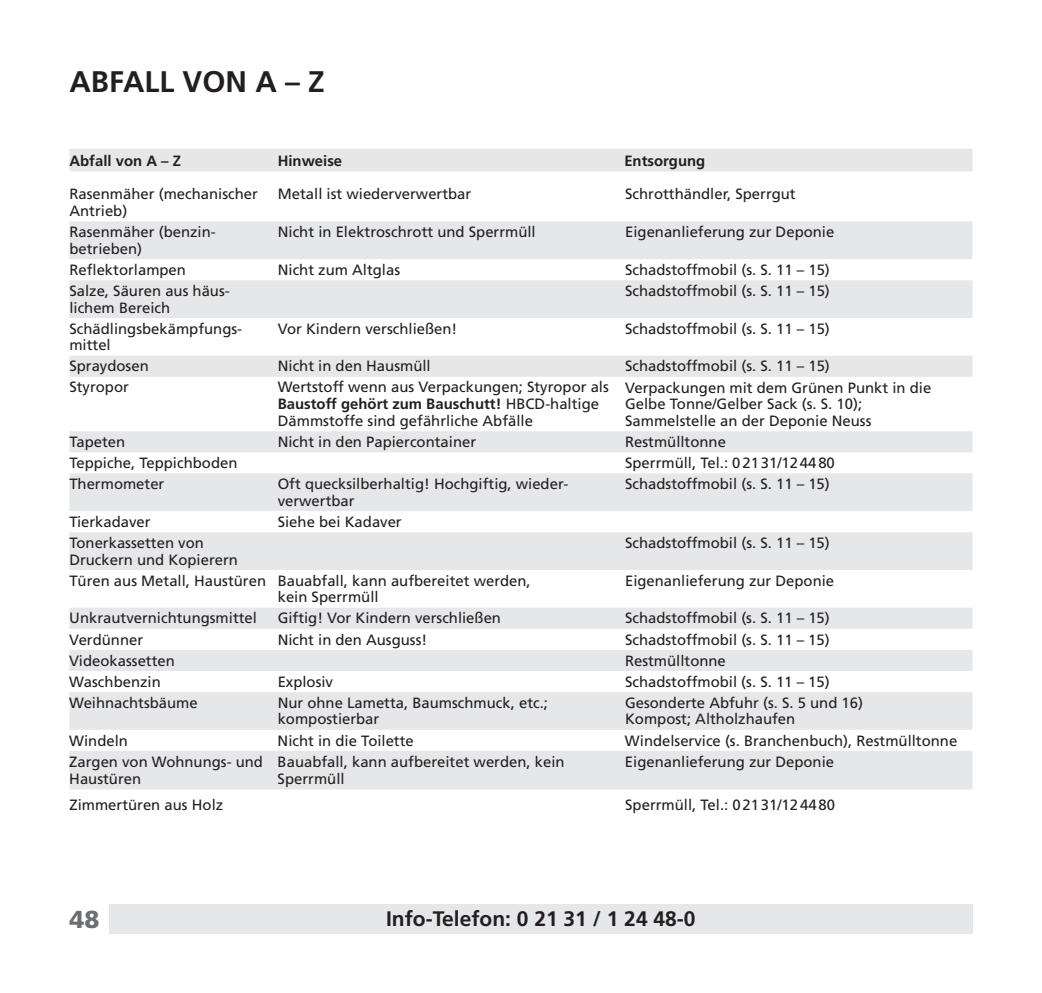
<style>
.page{position:relative;width:1042px;height:993px;background:#fff}
.page>*{position:absolute;margin:0;border:0;box-sizing:border-box;transform-origin:0 0}
.t1{font:700 29.75px "Frutiger";color:#231f20}
.t2{font:900 24.5px "Frutiger";color:#6c6d70}
.t3{font:700 21px "Frutiger";color:#231f20}
.t4{font:14.88px/16.6px "Frutiger";color:#231f20}
.t5{font:700 14.88px "Frutiger";color:#231f20}
.s1{font-weight:700}
</style>
<div class="page">
<div style="left:109px;top:903px;width:863px;height:30px;background:#e6e7e9"></div>
<svg style="left:69px;top:221px;width:903px;height:568px;fill:#e6e7e9"></svg>
<div style="left:69px;top:149px;width:903px;height:22px;background:#e6e7e9"></div>
<h1 class="t1" style="left:69px;top:64px;width:257px">ABFALL VON A – Z</h1>
<p class="t5" style="left:69px;top:152px;width:113px">Abfall von A – Z</p>
<p class="t5" style="left:278px;top:152px;width:66px">Hinweise</p>
<p class="t5" style="left:624px;top:152px;width:82px">Entsorgung</p>
<p class="t4" style="left:69px;top:186px;width:190px">Rasenmäher (mechanischer<br>Antrieb)</p>
<p class="t4" style="left:278px;top:186px;width:195px">Metall ist wiederverwertbar</p>
<p class="t4" style="left:625px;top:186px;width:172px">Schrotthändler, Sperrgut</p>
<p class="t4" style="left:69px;top:223px;width:148px">Rasenmäher (benzin&shy;betrieben)</p>
<p class="t4" style="left:278px;top:223px;width:259px">Nicht in Elektroschrott und Sperrmüll</p>
<p class="t4" style="left:625px;top:223px;width:211px">Eigenanlieferung zur Deponie</p>
<p class="t4" style="left:69px;top:261px;width:118px">Reflektorlampen</p>
<p class="t4" style="left:278px;top:261px;width:124px">Nicht zum Altglas</p>
<p class="t4" style="left:625px;top:261px;width:206px">Schadstoffmobil (s. S. 11 – 15)</p>
<p class="t4" style="left:69px;top:282px;width:162px">Salze, Säuren aus häus&shy;lichem Bereich</p>
<p class="t4" style="left:625px;top:282px;width:206px">Schadstoffmobil (s. S. 11 – 15)</p>
<p class="t4" style="left:69px;top:320px;width:174px">Schädlingsbekämpfungs&shy;mittel</p>
<p class="t4" style="left:278px;top:320px;width:181px">Vor Kindern verschließen!</p>
<p class="t4" style="left:625px;top:320px;width:206px">Schadstoffmobil (s. S. 11 – 15)</p>
<p class="t4" style="left:69px;top:358px;width:81px">Spraydosen</p>
<p class="t4" style="left:278px;top:358px;width:154px">Nicht in den Hausmüll</p>
<p class="t4" style="left:625px;top:358px;width:206px">Schadstoffmobil (s. S. 11 – 15)</p>
<p class="t4" style="left:69px;top:379px;width:61px">Styropor</p>
<p class="t4" style="left:278px;top:379px;width:333px">Wertstoff wenn aus Verpackungen; Styropor als<br><span class="s1">Baustoff gehört zum Bauschutt!</span> HBCD-haltige<br>Dämmstoffe sind gefährliche Abfälle</p>
<p class="t4" style="left:625px;top:379px;width:308px">Verpackungen mit dem Grünen Punkt in die<br>Gelbe Tonne/Gelber Sack (s. S. 10);<br>Sammelstelle an der Deponie Neuss</p>
<p class="t4" style="left:69px;top:433px;width:57px">Tapeten</p>
<p class="t4" style="left:278px;top:433px;width:200px">Nicht in den Papiercontainer</p>
<p class="t4" style="left:625px;top:433px;width:102px">Restmülltonne</p>
<p class="t4" style="left:69px;top:454px;width:170px">Teppiche, Teppichboden</p>
<p class="t4" style="left:625px;top:454px;width:211px">Sperrmüll, Tel.: 0 21 31/12 44 80</p>
<p class="t4" style="left:69px;top:475px;width:97px">Thermometer</p>
<p class="t4" style="left:278px;top:475px;width:292px">Oft quecksilberhaltig! Hochgiftig, wieder&shy;verwertbar</p>
<p class="t4" style="left:625px;top:475px;width:206px">Schadstoffmobil (s. S. 11 – 15)</p>
<p class="t4" style="left:69px;top:513px;width:83px">Tierkadaver</p>
<p class="t4" style="left:278px;top:513px;width:126px">Siehe bei Kadaver</p>
<p class="t4" style="left:69px;top:534px;width:170px">Tonerkassetten von<br>Druckern und Kopierern</p>
<p class="t4" style="left:625px;top:534px;width:206px">Schadstoffmobil (s. S. 11 – 15)</p>
<p class="t4" style="left:278px;top:572px;width:254px;text-indent:-208px">Türen aus Metall, Haustüren Bauabfall, kann aufbereitet werden, kein Sperrmüll</p>
<p class="t4" style="left:625px;top:572px;width:211px">Eigenanlieferung zur Deponie</p>
<p class="t4" style="left:69px;top:609px;width:189px">Unkrautvernichtungsmittel</p>
<p class="t4" style="left:278px;top:609px;width:225px">Giftig! Vor Kindern verschließen</p>
<p class="t4" style="left:625px;top:609px;width:206px">Schadstoffmobil (s. S. 11 – 15)</p>
<p class="t4" style="left:69px;top:631px;width:75px">Verdünner</p>
<p class="t4" style="left:278px;top:631px;width:151px">Nicht in den Ausguss!</p>
<p class="t4" style="left:625px;top:631px;width:206px">Schadstoffmobil (s. S. 11 – 15)</p>
<p class="t4" style="left:69px;top:652px;width:107px">Videokassetten</p>
<p class="t4" style="left:625px;top:652px;width:102px">Restmülltonne</p>
<p class="t4" style="left:69px;top:673px;width:93px">Waschbenzin</p>
<p class="t4" style="left:278px;top:673px;width:57px">Explosiv</p>
<p class="t4" style="left:625px;top:673px;width:206px">Schadstoffmobil (s. S. 11 – 15)</p>
<p class="t4" style="left:69px;top:694px;width:130px">Weihnachtsbäume</p>
<p class="t4" style="left:278px;top:694px;width:272px">Nur ohne Lametta, Baumschmuck, etc.; kompostierbar</p>
<p class="t4" style="left:625px;top:694px;width:240px">Gesonderte Abfuhr (s. S. 5 und 16)<br>Kompost; Altholzhaufen</p>
<p class="t4" style="left:69px;top:731px;width:60px">Windeln</p>
<p class="t4" style="left:278px;top:731px;width:138px">Nicht in die Toilette</p>
<p class="t4" style="left:625px;top:731px;width:334px">Windelservice (s. Branchenbuch), Restmülltonne</p>
<p class="t4" style="left:69px;top:752px;width:195px;line-height:17.5px">Zargen von Wohnungs- und<br>Haustüren</p>
<p class="t4" style="left:278px;top:752px;width:288px;line-height:17.5px">Bauabfall, kann aufbereitet werden, kein<br>Sperrmüll</p>
<p class="t4" style="left:625px;top:753px;width:211px">Eigenanlieferung zur Deponie</p>
<p class="t4" style="left:69px;top:796px;width:155px">Zimmertüren aus Holz</p>
<p class="t4" style="left:625px;top:796px;width:211px">Sperrmüll, Tel.: 0 21 31/12 44 80</p>
<h2 class="t2" style="left:69px;top:904px;width:31px">48</h2>
<h3 class="t3" style="left:386px;top:906px;width:311px">Info-Telefon: 0 21 31 / 1 24 48-0</h3>
</div>
